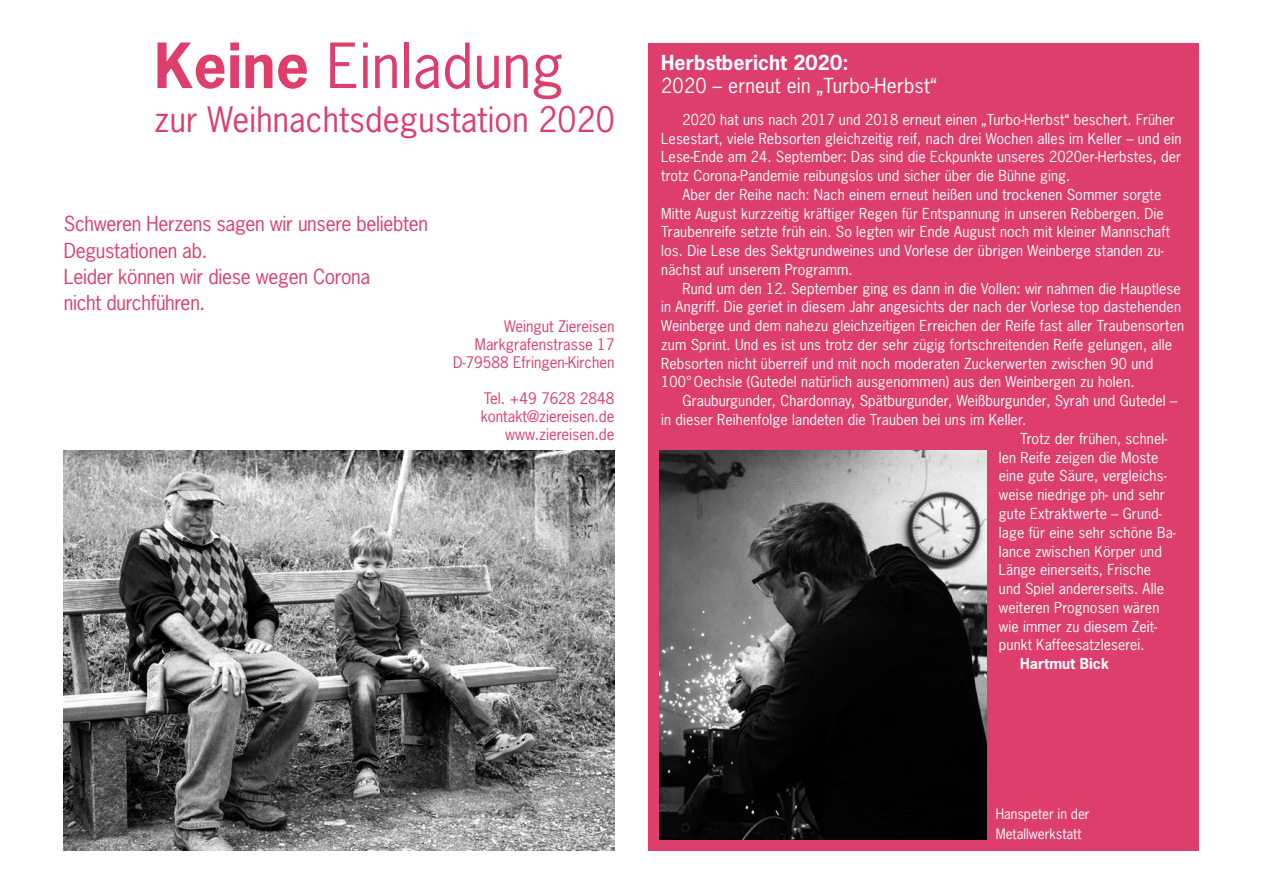
<style>
.page{position:relative;width:1263px;height:893px;background:#fff}
.page>*{position:absolute;margin:0;border:0;box-sizing:border-box;transform-origin:0 0}
.t1{font:58.5px "News Gothic Std";letter-spacing:.005em;color:#de3e6c}
.t2{font:33px "News Gothic Std";letter-spacing:.005em;color:#de3e6c}
.t3{font:19.5px/26.2px "News Gothic Std";letter-spacing:-.015em;color:#de3e6c}
.t4{font:19.5px "News Gothic Std";letter-spacing:.01em;color:#fff}
.t5{font:700 19.5px "News Gothic Std";letter-spacing:.01em;color:#fff}
.t6{font:15px/18px "News Gothic Std";color:#de3e6c;text-align:right}
.t7{font:14.25px/18.8px "News Gothic Std";letter-spacing:.01em;color:#fff}
.t8{font:700 14.25px "News Gothic Std";letter-spacing:.01em;color:#fff}
.t9{font:13.5px/19.5px "News Gothic Std";color:#fff}
.s1{font-weight:700}
</style>
<div class="page">
<div style="left:648px;top:43px;width:551px;height:807px;background:#de3e6c"></div>
<img style="left:64px;top:451px;width:550px;height:399px">
<img style="left:660px;top:451px;width:326px;height:389px">
<h1 class="t1" style="left:154px;top:28px;width:411px"><span class="s1">Keine</span> Einladung</h1>
<h2 class="t2" style="left:154px;top:98px;width:462px">zur Weihnachtsdegustation 2020</h2>
<h3 class="t3" style="left:64px;top:211px;width:366px">Schweren Herzens sagen wir unsere beliebten<br>Degustationen ab.<br>Leider können wir diese wegen Corona<br>nicht durchführen.</h3>
<p class="t6" style="left:453px;top:317px;width:163px">Weingut Ziereisen<br>Markgrafenstrasse 17<br>D-79588 Efringen-Kirchen</p>
<p class="t6" style="left:481px;top:389px;width:135px">Tel. +49 7628 2848 kontakt@ziereisen.de www.ziereisen.de</p>
<h3 class="t5" style="left:661px;top:50px;width:189px">Herbstbericht 2020:</h3>
<h3 class="t4" style="left:661px;top:73px;width:277px">2020 – erneut ein „Turbo-Herbst“</h3>
<p class="t7" style="left:661px;top:110px;width:522px;text-indent:21px">2020 hat uns nach 2017 und 2018 erneut einen „Turbo-Herbst“ beschert. Früher Lesestart, viele Rebsorten gleichzeitig reif, nach drei Wochen alles im Keller – und ein Lese-Ende am 24. September: Das sind die Eckpunkte unseres 2020er-Herbstes, der trotz Corona-Pandemie reibungslos und sicher über die Bühne ging.</p>
<p class="t7" style="left:661px;top:185px;width:510px;text-indent:21px">Aber der Reihe nach: Nach einem erneut heißen und trockenen Sommer sorgte Mitte August kurzzeitig kräftiger Regen für Entspannung in unseren Rebbergen. Die Traubenreife setzte früh ein. So legten wir Ende August noch mit kleiner Mannschaft los. Die Lese des Sektgrundweines und Vorlese der übrigen Weinberge standen zu&shy;nächst auf unserem Programm.</p>
<p class="t7" style="left:661px;top:279px;width:524px;text-indent:21px">Rund um den 12. September ging es dann in die Vollen: wir nahmen die Hauptlese in Angriff. Die geriet in diesem Jahr angesichts der nach der Vorlese top dastehenden Weinberge und dem nahezu gleichzeitigen Erreichen der Reife fast aller Traubensorten zum Sprint. Und es ist uns trotz der sehr zügig fortschreitenden Reife gelungen, alle Rebsorten nicht überreif und mit noch moderaten Zuckerwerten zwischen 90 und 100°Oechsle (Gutedel natürlich ausgenommen) aus den Weinbergen zu holen.</p>
<p class="t7" style="left:661px;top:391px;width:517px;text-indent:21px">Grauburgunder, Chardonnay, Spätburgunder, Weißburgunder, Syrah und Gutedel – in dieser Reihenfolge landeten die Trauben bei uns im Keller.</p>
<p class="t7" style="left:999px;top:429px;width:178px;text-indent:21px">Trotz der frühen, schnel&shy;len Reife zeigen die Moste eine gute Säure, vergleichs&shy;weise niedrige ph- und sehr gute Extraktwerte – Grund&shy;lage für eine sehr schöne Ba&shy;lance zwischen Körper und<br>Länge einerseits, Frische und Spiel andererseits. Alle weiteren Prognosen wären wie immer zu diesem Zeit&shy;punkt Kaffeesatzleserei.</p>
<p class="t8" style="left:1020px;top:654px;width:90px">Hartmut Bick</p>
<p class="t9" style="left:996px;top:804px;width:95px">Hanspeter in der<br>Metallwerkstatt</p>
</div>
